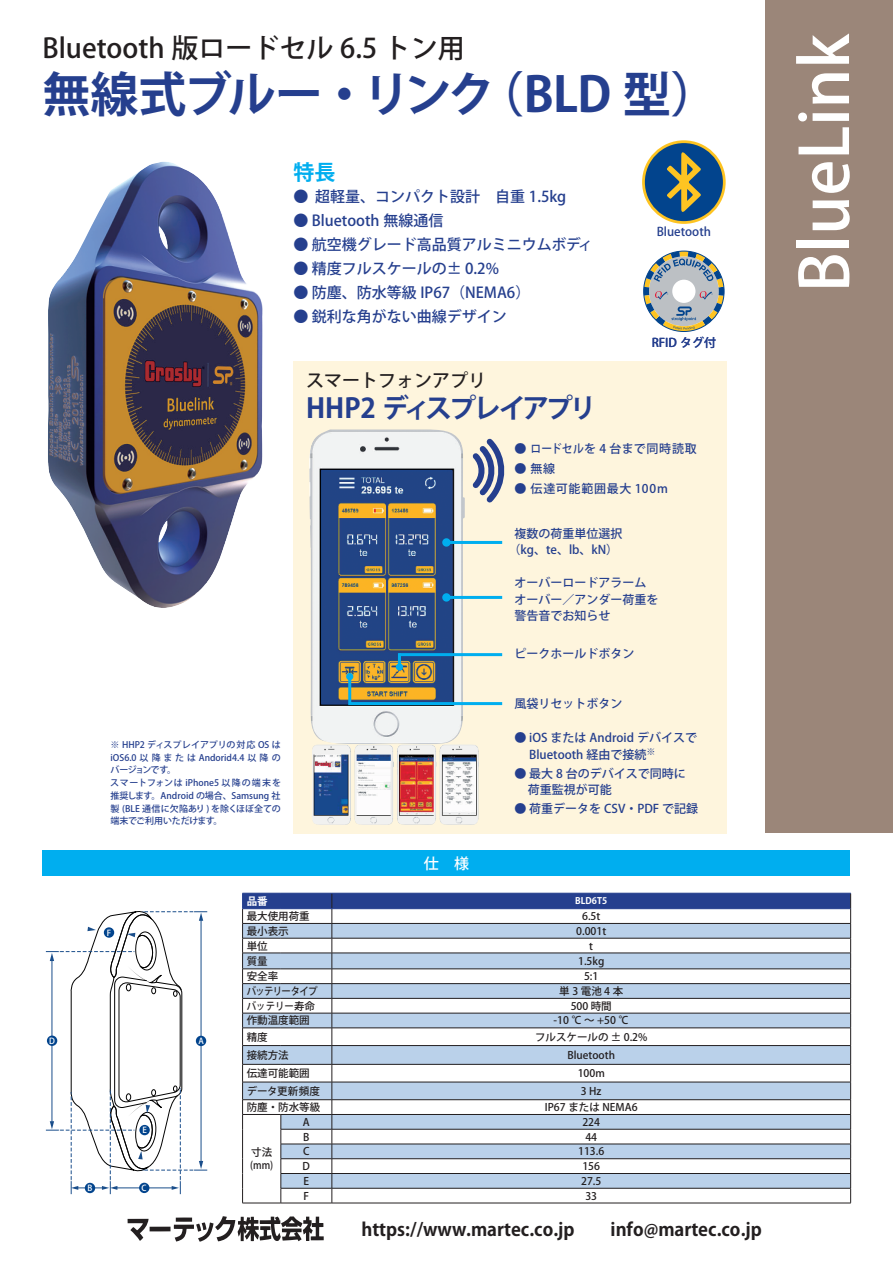
<style>
.page{position:relative;width:893px;height:1263px;background:#fff}
.page>*{position:absolute;margin:0;border:0;box-sizing:border-box;transform-origin:0 0}
.t1{font:500 66px "Koz Go Pro";color:#fff}
.t2{font:700 48px "Koz Go Pro";letter-spacing:-.02em;color:#253f8e}
.t3{font:500 27px "Koz Go Pro";color:#231f20}
.t4{font:700 27px "Koz Go Pro";letter-spacing:-.11em;color:#253f8e}
.t5{font:700 21px "Koz Go Pro";color:#00aeef}
.t6{font:700 18px "Koz Go Pro";color:#231f20}
.t7{font:500 18px "Koz Go Pro";color:#231f20}
.t8{font:500 15px "Koz Go Pro";color:#253f8e}
.t9{font:500 15px "Koz Go Pro";color:#fff}
.t10{font:500 12px/16.5px "Koz Go Pro";color:#253f8e}
.t11{font:500 12px "Koz Go Pro";letter-spacing:.02em;color:#253f8e}
.t12{font:500 12px "Koz Go Pro";letter-spacing:.065em;color:#253f8e}
.t13{font:500 10.5px/13.5px "Koz Go Pro";color:#231f20}
.t14{font:500 10.5px "Koz Go Pro";letter-spacing:-.075em;color:#231f20;scale:.9 1}
.t15{font:500 10.5px "Koz Go Pro";color:#231f20;scale:.9 1}
.t16{font:700 10.5px "Koz Go Pro";color:#fff}
.t17{font:500 9px/12.8px "Koz Go Pro";color:#253f8e}
.t18{font:700 9px "Koz Go Pro";color:#fff}
.t19{font:500 8.25px "Koz Go Pr 6 N";color:#fff}
</style>
<div class="page">
<div style="left:765px;top:0;width:128px;height:1263px;background:#9b8679"></div>
<div style="left:753px;top:833px;width:140px;height:430px;background:#fff"></div>
<img style="left:48px;top:162px;width:215px;height:446px">
<div style="left:43px;top:850px;width:807px;height:26px;background:#00aeef"></div>
<svg style="left:46px;top:911px;width:161px;height:283px"></svg>
<div style="left:196px;top:1036px;width:10px;height:10px;background:#02448d;border-radius:50%"></div>
<div style="left:47px;top:1035px;width:10px;height:11px;background:#02448d;border-radius:50%"></div>
<div style="left:139px;top:1125px;width:11px;height:10px;background:#02448d;border-radius:50%"></div>
<div style="left:139px;top:1183px;width:10px;height:10px;background:#02448d;border-radius:50%"></div>
<div style="left:85px;top:1183px;width:10px;height:10px;background:#02448d;border-radius:50%"></div>
<div style="left:104px;top:927px;width:10px;height:11px;background:#02448d;border-radius:50%"></div>
<hr style="left:242px;top:1203px;width:39px;height:1px;background:#231f20">
<hr style="left:281px;top:1203px;width:51px;height:1px;background:#231f20">
<hr style="left:332px;top:1203px;width:519px;height:1px;background:#231f20">
<svg style="left:242px;top:893px;width:609px;height:310px"></svg>
<hr style="left:281px;top:893px;width:51px;height:1px;background:#253f8e">
<hr style="left:332px;top:893px;width:519px;height:1px;background:#253f8e">
<hr style="left:242px;top:908px;width:39px;height:1px;background:#253f8e">
<hr style="left:281px;top:908px;width:51px;height:1px;background:#253f8e">
<hr style="left:332px;top:908px;width:518px;height:1px;background:#253f8e">
<div style="left:643px;top:142px;width:81px;height:80px;background:#02448d;border-radius:50%"></div>
<div style="left:642px;top:140px;width:84px;height:84px;border:3px solid #fec422;border-radius:50%"></div>
<svg style="left:667px;top:152px;width:34px;height:60px"></svg>
<svg style="left:644px;top:251px;width:80px;height:80px"></svg>
<svg style="left:128px;top:1216px;width:196px;height:26px"></svg>
<div style="left:293px;top:361px;width:434px;height:472px;background:#fef5dd"></div>
<img style="left:309px;top:429px;width:158px;height:315px">
<svg style="left:472px;top:438px;width:33px;height:65px"></svg>
<hr style="left:446px;top:541px;width:56px;height:3px;background:#00aeef">
<div style="left:442px;top:538px;width:9px;height:9px;background:#00aeef;border-radius:50%"></div>
<hr style="left:446px;top:596px;width:56px;height:3px;background:#00aeef">
<div style="left:442px;top:593px;width:9px;height:9px;background:#00aeef;border-radius:50%"></div>
<hr style="left:399px;top:653px;width:103px;height:3px;background:#00aeef">
<hr style="left:398px;top:653px;width:3px;height:14px;background:#00aeef">
<div style="left:396px;top:663px;width:7px;height:7px;background:#00aeef;border-radius:50%"></div>
<hr style="left:348px;top:676px;width:3px;height:29px;background:#00aeef">
<div style="left:346px;top:673px;width:7px;height:7px;background:#00aeef;border-radius:50%"></div>
<hr style="left:351px;top:702px;width:151px;height:3px;background:#00aeef">
<img style="left:312px;top:744px;width:167px;height:81px">
<h3 class="t3" style="left:43px;top:31px;width:424px">Bluetooth 版ロードセル 6.5 トン用</h3>
<h2 class="t2" style="left:43px;top:64px;width:678px">無線式ブルー・リンク（BLD 型）</h2>
<h3 class="t5" style="left:293px;top:159px;width:43px">特長</h3>
<p class="t8" style="left:293px;top:187px;width:274px">● 超軽量、コンパクト設計　自重 1.5kg</p>
<p class="t8" style="left:293px;top:211px;width:151px">● Bluetooth 無線通信</p>
<p class="t8" style="left:293px;top:235px;width:301px">● 航空機グレード高品質アルミニウムボディ</p>
<p class="t8" style="left:293px;top:259px;width:207px">● 精度フルスケールの± 0.2%</p>
<p class="t8" style="left:293px;top:283px;width:238px">● 防塵、防水等級 IP67（NEMA6）</p>
<p class="t8" style="left:293px;top:307px;width:215px">● 鋭利な角がない曲線デザイン</p>
<p class="t10" style="left:657px;top:224px;width:56px">Bluetooth</p>
<p class="t10" style="left:652px;top:334px;width:66px">RFID タグ付</p>
<p class="t17" style="left:110px;top:739px;width:172px">※ HHP2 ディスプレイアプリの対応 OS はiOS6.0 以降または Andorid4.4 以降のバージョンです。<br>スマートフォンは iPhone5 以降の端末を推奨します。Android の場合、Samsung 社製 (BLE 通信に欠陥あり ) を除くほぼ全ての端末でご利用いただけます。</p>
<h3 class="t7" style="left:306px;top:369px;width:181px">スマートフォンアプリ</h3>
<h3 class="t4" style="left:306px;top:390px;width:292px">HHP2 ディスプレイアプリ</h3>
<p class="t11" style="left:514px;top:441px;width:184px">● ロードセルを 4 台まで同時読取</p>
<p class="t10" style="left:514px;top:461px;width:42px">● 無線</p>
<p class="t12" style="left:514px;top:481px;width:155px">● 伝達可能範囲最大 100m</p>
<p class="t10" style="left:508px;top:526px;width:115px;text-align:center">複数の荷重単位選択（kg、te、lb、kN）</p>
<p class="t10" style="left:514px;top:575px;width:145px">オーバーロードアラームオーバー／アンダー荷重を警告音でお知らせ</p>
<p class="t10" style="left:514px;top:646px;width:121px">ピークホールドボタン</p>
<p class="t10" style="left:514px;top:696px;width:109px">風袋リセットボタン</p>
<p class="t9" style="left:424px;top:854px;width:46px">仕　様</p>
<p class="t10" style="left:514px;top:730px;width:184px">● iOS または Android デバイスで　 Bluetooth 経由で接続<sup>※</sup></p>
<p class="t10" style="left:528px;top:765px;width:159px;text-indent:-13px">● 最大 8 台のデバイスで同時に荷重監視が可能</p>
<p class="t10" style="left:514px;top:801px;width:185px">● 荷重データを CSV・PDF で記録</p>
<p class="t19" style="left:107px;top:928px;width:6px">F</p>
<p class="t19" style="left:49px;top:1036px;width:7px">D</p>
<p class="t19" style="left:199px;top:1036px;width:7px">A</p>
<p class="t19" style="left:142px;top:1125px;width:6px">E</p>
<p class="t19" style="left:88px;top:1183px;width:6px">B</p>
<p class="t19" style="left:142px;top:1183px;width:7px">C</p>
<p class="t16" style="left:247px;top:894px;width:22px">品番</p>
<p class="t18" style="left:575px;top:895px;width:33px">BLD6T5</p>
<p class="t13" style="left:247px;top:910px;width:64px">最大使用荷重</p>
<p class="t13" style="left:582px;top:910px;width:20px">6.5t</p>
<p class="t13" style="left:247px;top:925px;width:43px">最小表示</p>
<p class="t13" style="left:576px;top:925px;width:32px">0.001t</p>
<p class="t13" style="left:247px;top:939px;width:22px">単位</p>
<p class="t13" style="left:589px;top:939px;width:5px">t</p>
<p class="t13" style="left:247px;top:955px;width:22px">質量</p>
<p class="t13" style="left:578px;top:955px;width:28px">1.5kg</p>
<p class="t13" style="left:247px;top:970px;width:33px">安全率</p>
<p class="t13" style="left:584px;top:970px;width:16px">5:1</p>
<p class="t14" style="left:247px;top:984px;width:80px">バッテリータイプ</p>
<p class="t13" style="left:559px;top:985px;width:66px">単3電池 4本</p>
<p class="t15" style="left:247px;top:999px;width:77px">バッテリー寿命</p>
<p class="t13" style="left:571px;top:1000px;width:43px">500 時間</p>
<p class="t13" style="left:247px;top:1014px;width:64px">作動温度範囲</p>
<p class="t13" style="left:554px;top:1014px;width:77px">-10 ℃ ～ +50 ℃</p>
<p class="t13" style="left:247px;top:1030px;width:22px">精度</p>
<p class="t13" style="left:535px;top:1030px;width:114px">フルスケールの ± 0.2%</p>
<p class="t13" style="left:247px;top:1049px;width:43px">接続方法</p>
<p class="t13" style="left:567px;top:1049px;width:49px">Bluetooth</p>
<p class="t13" style="left:247px;top:1067px;width:64px">伝達可能範囲</p>
<p class="t13" style="left:578px;top:1067px;width:29px">100m</p>
<p class="t13" style="left:247px;top:1085px;width:75px">データ更新頻度</p>
<p class="t13" style="left:581px;top:1085px;width:22px">3 Hz</p>
<p class="t13" style="left:247px;top:1101px;width:75px">防塵・防水等級</p>
<p class="t13" style="left:545px;top:1101px;width:94px">IP67 または NEMA6</p>
<p class="t13" style="left:250px;top:1146px;width:24px">寸法(mm)</p>
<p class="t13" style="left:303px;top:1116px;width:8px">A</p>
<p class="t13" style="left:582px;top:1116px;width:19px">224</p>
<p class="t13" style="left:303px;top:1130px;width:8px">B</p>
<p class="t13" style="left:585px;top:1130px;width:13px">44</p>
<p class="t13" style="left:303px;top:1145px;width:8px">C</p>
<p class="t13" style="left:578px;top:1145px;width:28px">113.6</p>
<p class="t13" style="left:303px;top:1160px;width:9px">D</p>
<p class="t13" style="left:582px;top:1160px;width:19px">156</p>
<p class="t13" style="left:304px;top:1175px;width:7px">E</p>
<p class="t13" style="left:581px;top:1175px;width:22px">27.5</p>
<p class="t13" style="left:304px;top:1189px;width:7px">F</p>
<p class="t13" style="left:585px;top:1189px;width:13px">33</p>
<h3 class="t6" style="left:361px;top:1217px;width:402px">https://www.martec.co.jp　　info@martec.co.jp</h3>
<h1 class="t1" style="left:782px;top:292px;width:260px;rotate:-90deg">BlueLink</h1>
</div>
